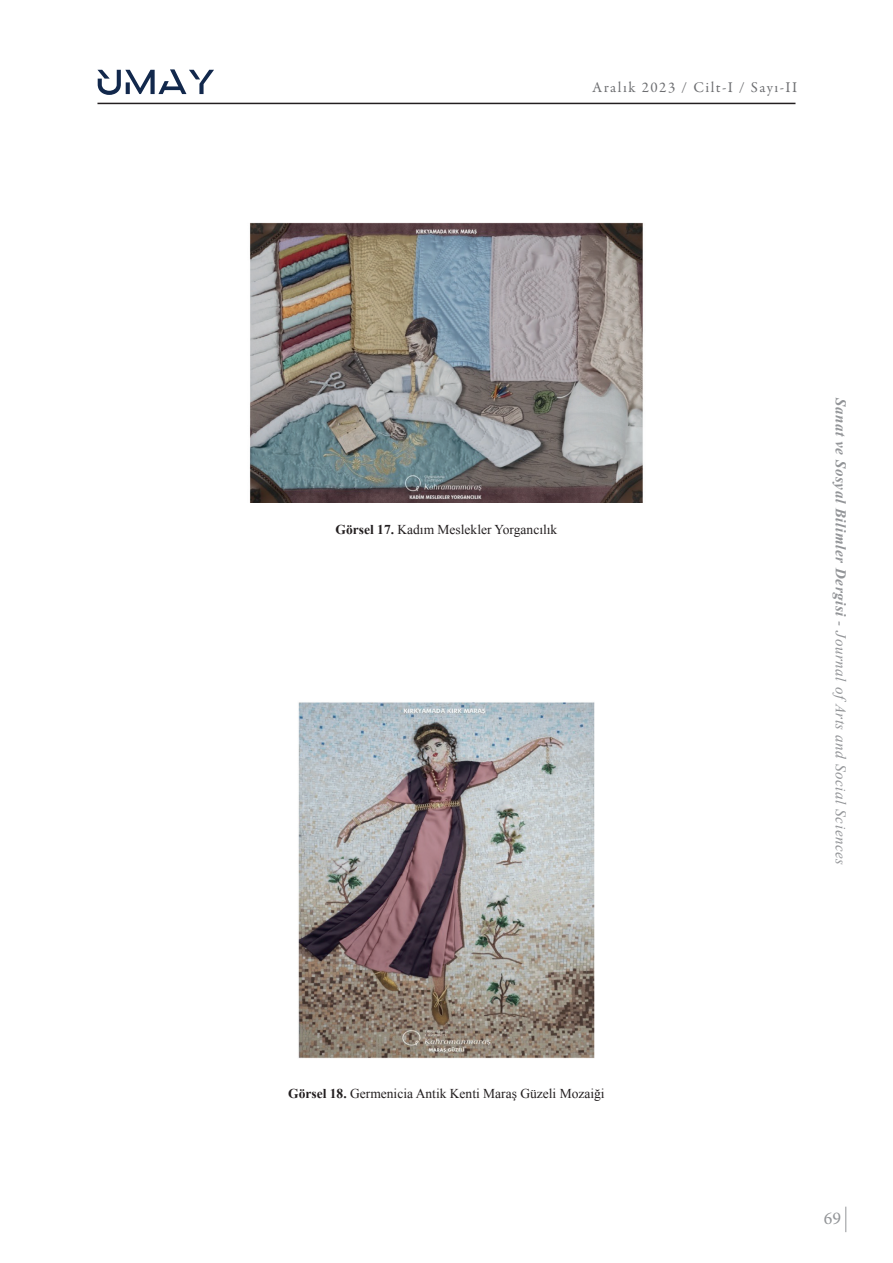
<style>
.page{position:relative;width:893px;height:1263px;background:#fff}
.page>*{position:absolute;margin:0;border:0;box-sizing:border-box;transform-origin:0 0}
.t1{font:18px "Minion Pro";color:#939598}
.t2{font:italic 15px "Times New Roman";letter-spacing:.04em;color:#939598}
.t3{font:15px "Garamond Premr Pro";letter-spacing:.1em;color:#6c6d70}
.t4{font:13.5px "Times New Roman";color:#231f20}
.s1{font-weight:700}
</style>
<div class="page">
<svg style="left:97px;top:69px;width:117px;height:26px"></svg>
<hr style="left:97px;top:103px;width:698px;height:1px;background:#231f20">
<svg style="left:845px;top:1206px;width:1px;height:26px"></svg>
<img style="left:250px;top:222px;width:393px;height:281px">
<img style="left:298px;top:702px;width:297px;height:357px">
<p class="t3" style="left:592px;top:79px;width:207px">Aralık 2023 / Cilt-I / Sayı-II</p>
<p class="t4" style="left:336px;top:520px;width:223px"><span class="s1">Görsel 17.</span> Kadım Meslekler Yorgancılık</p>
<p class="t4" style="left:288px;top:1084px;width:318px"><span class="s1">Görsel 18.</span> Germenicia Antik Kenti Maraş Güzeli Mozaiği</p>
<p class="t2" style="left:851px;top:398px;width:469px;rotate:90deg"><span class="s1">Sanat ve Sosyal Bilimler Dergisi</span> - Journal ofArts and Social Sciences</p>
<h1 class="t1" style="left:824px;top:1206px;width:19px">69</h1>
</div>
